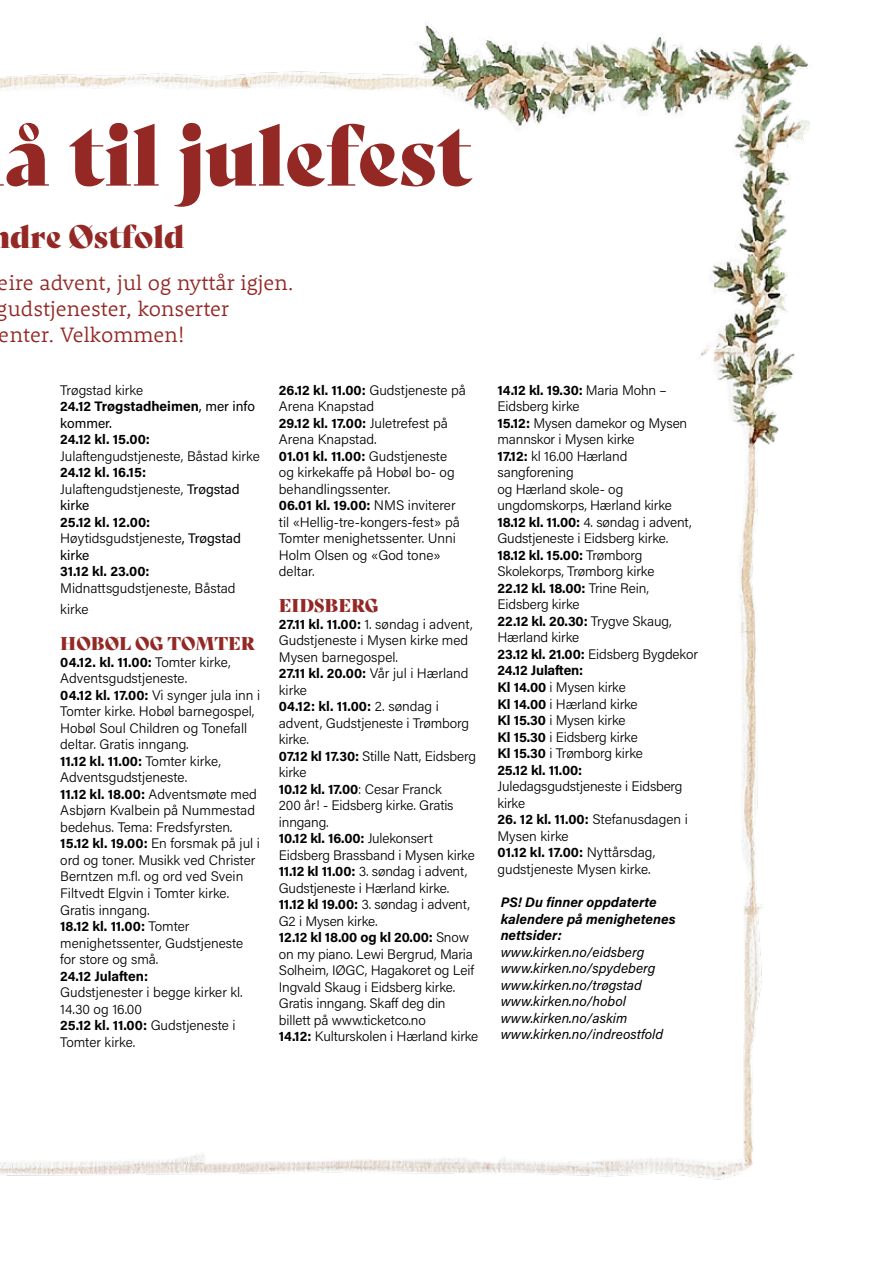
<style>
.page{position:relative;width:893px;height:1263px;background:#fff}
.page>*{position:absolute;margin:0;border:0;box-sizing:border-box;transform-origin:0 0}
.t1{font:82.5px "Bely Display";color:#932825}
.t2{font:31.5px "Bely Display";color:#932825}
.t3{font:300 21.45px/25.8px "Rooney";color:#932825}
.t4{font:18px "Bely Display";color:#932825}
.t5{font:300 13.8px/16.5px "Acumin Pro";letter-spacing:-.005em;color:#000}
.t6{font:italic 13.8px/16.5px "Acumin Pro";color:#000}
.t7{font:700 13.8px/16.5px "Acumin Pro";color:#000}
.t8{font:italic 700 13.8px/16.5px "Acumin Pro";color:#000}
.s1{font-weight:300}
.s2{font-weight:400}
.s3{font-weight:700}
</style>
<div class="page">
<img style="left:0;top:22px;width:810px;height:1158px">
<div style="left:399px;top:252px;width:261px;height:169px;background:#fff"></div>
<h1 class="t1" style="left:5px;top:89px;width:468px">å til julefest</h1>
<h2 class="t2" style="left:10px;top:211px;width:176px">dre Østfold</h2>
<h3 class="t3" style="left:-3px;top:269px;width:298px">eire advent, jul og nyttår igjen. gudstjenester, konserter<br>enter. Velkommen!</h3>
<p class="t7" style="left:60px;top:381px;width:196px"><span class="s1">Trøgstad kirke<br></span>24.12 Trøgstadheimen<span class="s2">, mer info kommer.</span></p>
<p class="t7" style="left:60px;top:431px;width:91px">24.12 kl. 15.00:</p>
<p class="t5" style="left:60px;top:447px;width:201px">Julaftengudstjeneste, Båstad kirke</p>
<p class="t5" style="left:60px;top:464px;width:181px"><span class="s3">24.12 kl. 16.15:<br></span>Julaftengudstjeneste, <span class="s2">Trøgstad kirke</span></p>
<p class="t5" style="left:60px;top:513px;width:182px"><span class="s3">25.12 kl. 12.00:<br></span>Høytidsgudstjeneste<span class="s2">, Trøgstad kirke</span></p>
<p class="t7" style="left:60px;top:563px;width:91px">31.12 kl. 23.00:</p>
<p class="t5" style="left:60px;top:577px;width:177px;line-height:21.6px">Midnattsgudstjeneste, Båstad kirke</p>
<h3 class="t4" style="left:60px;top:629px;width:196px">HOBØL OG TOMTER</h3>
<p class="t5" style="left:60px;top:653px;width:202px"><span class="s3">04.12. kl. 11.00:</span> Tomter kirke,<br>Adventsgudstjeneste.<br><span class="s3">04.12 kl. 17.00:</span> Vi synger jula inn i<br>Tomter kirke. Hobøl barnegospel,<br>Hobøl Soul Children og Tonefall deltar. Gratis inngang.<br><span class="s3">11.12 kl. 11.00:</span> Tomter kirke,<br>Adventsgudstjeneste.<br><span class="s3">11.12 kl. 18.00:</span> Adventsmøte med<br>Asbjørn Kvalbein på Nummestad bedehus. Tema: Fredsfyrsten.<br><span class="s3">15.12 kl. 19.00:</span> En forsmak på jul i ord og toner. Musikk ved Christer<br>Berntzen m.fl. og ord ved Svein<br>Filtvedt Elgvin i Tomter kirke.<br>Gratis inngang.<br><span class="s3">18.12 kl. 11.00:</span> Tomter menighetssenter, Gudstjeneste for store og små.</p>
<p class="t7" style="left:60px;top:967px;width:89px">24.12 Julaften:</p>
<p class="t5" style="left:60px;top:983px;width:184px">Gudstjenester i begge kirker kl.<br>14.30 og 16.00<br><span class="s3">25.12 kl. 11.00:</span> Gudstjeneste i<br>Tomter kirke.</p>
<p class="t5" style="left:279px;top:381px;width:189px"><span class="s3">26.12 kl. 11.00:</span> Gudstjeneste på<br>Arena Knapstad<br><span class="s3">29.12 kl. 17.00:</span> Juletrefest på<br>Arena Knapstad.<br><span class="s3">01.01 kl. 11.00:</span> Gudstjeneste<br>og kirkekaffe på Hobøl bo- og behandlingssenter.<br><span class="s3">06.01 kl. 19.00:</span> NMS inviterer til «Hellig-tre-kongers-fest» på<br>Tomter menighetssenter. Unni<br>Holm Olsen og «God tone» deltar.</p>
<h3 class="t4" style="left:279px;top:591px;width:101px">EIDSBERG</h3>
<p class="t5" style="left:279px;top:615px;width:201px"><span class="s3">27.11 kl. 11.00:</span> 1. søndag i advent,<br>Gudstjeneste i Mysen kirke med<br>Mysen barnegospel.<br><span class="s3">27.11 kl. 20.00:</span> Vå r jul i Hærland kirke<br><span class="s3">04.12: kl. 11.00:</span> 2. søndag i advent, Gudstjeneste i Trømborg kirke.<br><span class="s3">07.12 kl 17.30:</span> Stille Natt, Eidsberg kirke<br><span class="s3">10.12 kl. 17.00</span>: Cesar Franck<br>200 å r! - Eidsberg kirke. Gratis inngang.<br><span class="s3">10.12 kl. 16.00:</span> Julekonsert<br>Eidsberg Brassband i Mysen kirke<br><span class="s3">11.12 kl 11.00:</span> 3. søndag i advent,<br>Gudstjeneste i Hærland kirke.<br><span class="s3">11.12 kl 19.00:</span> 3. søndag i advent,<br>G2 i Mysen kirke.<br><span class="s3">12.12 kl 18.00 og kl 20.00:</span> Snow on my piano. Lewi Bergrud, Maria<br>Solheim, IØGC, Hagakoret og Leif<br>Ingvald Skaug i Eidsberg kirke.<br>Gratis inngang. Skaff deg din billett på www.ticketco.no<br><span class="s3">14.12:</span> Kulturskolen i Hærland kirke</p>
<p class="t5" style="left:497px;top:381px;width:202px"><span class="s3">14.12 kl. 19.30:</span> Maria Mohn –<br>Eidsberg kirke<br><span class="s3">15.12:</span> Mysen damekor og Mysen mannskor i Mysen kirke<br><span class="s3">17.12:</span> kl 16.00 Hærland sangforening<br>og Hærland skole- og ungdomskorps, Hærland kirke<br><span class="s3">18.12 kl. 11.00:</span> 4. søndag i advent,<br>Gudstjeneste i Eidsberg kirke.<br><span class="s3">18.12 kl. 15.00:</span> Trømborg<br>Skolekorps, Trømborg kirke<br><span class="s3">22.12 kl. 18.00:</span> Trine Rein,<br>Eidsberg kirke<br><span class="s3">22.12 kl. 20.30:</span> Trygve Skaug,<br>Hærland kirke<br><span class="s3">23.12 kl. 21.00:</span> Eidsberg Bygdekor<br><span class="s3">24.12 Julaften:<br>Kl 14.00</span> i Mysen kirke<br><span class="s3">Kl 14.00</span> i Hærland kirke<br><span class="s3">Kl 15.30</span> i Mysen kirke<br><span class="s3">Kl 15.30</span> i Eidsberg kirke<br><span class="s3">Kl 15.30</span> i Trømborg kirke<br><span class="s3">25.12 kl. 11.00:</span></p>
<p class="t5" style="left:497px;top:777px;width:187px">Juledagsgudstjeneste i Eidsberg kirke</p>
<p class="t5" style="left:497px;top:810px;width:192px"><span class="s3">26. 12 kl. 11.00:</span> Stefanusdagen i<br>Mysen kirke<br><span class="s3">01.12 kl. 17.00:</span> Nyttå rsdag, gudstjeneste Mysen kirke.</p>
<p class="t8" style="left:501px;top:893px;width:176px">PS! Du finner oppdaterte kalendere på menighetenes nettsider:</p>
<p class="t6" style="left:501px;top:943px;width:164px">www.kirken.no/eidsberg www.kirken.no/spydeberg www.kirken.no/trøgstad www.kirken.no/hobol www.kirken.no/askim www.kirken.no/indreostfold</p>
</div>
